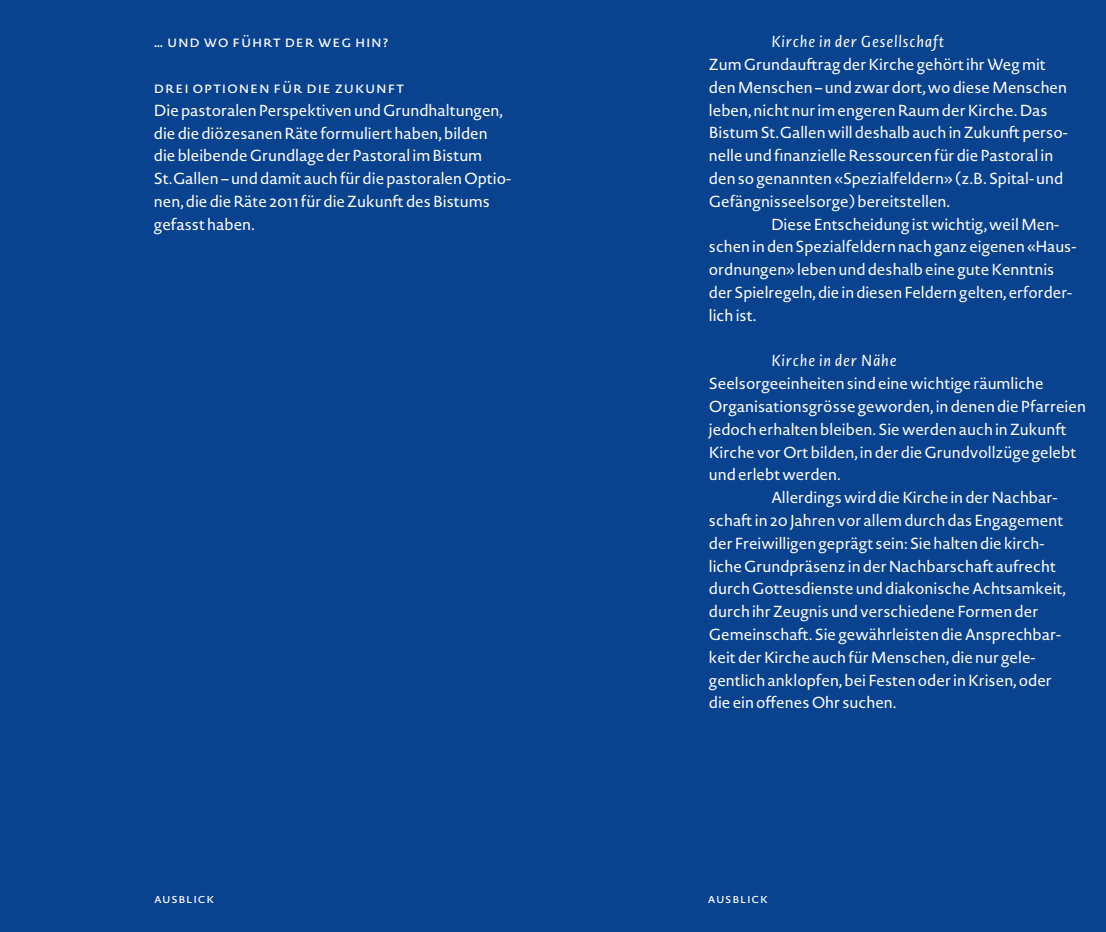
<style>
.page{position:relative;width:1106px;height:932px;background:#fff}
.page>*{position:absolute;margin:0;border:0;box-sizing:border-box;transform-origin:0 0}
.t1{font:15.75px/22.8px "Novel Sans Pro";color:#fff}
.t2{font:italic 15.75px "Novel Sans Pro";letter-spacing:.05em;color:#fff}
.t3{font:15.75px "Novel Sans Pro";letter-spacing:.05em;color:#fff}
.t4{font:13.2px "Novel Sans Pro";letter-spacing:.05em;color:#fff}
</style>
<div class="page">
<div style="left:0;top:0;width:1106px;height:931px;background:#09428e"></div>
<p class="t3" style="left:154px;top:30px;width:236px">… und wo führt der Weg hin?</p>
<p class="t1" style="left:154px;top:76px;width:359px">Drei Optionen für die Zukunft<br>Die pastoralen Perspektiven und Grundhaltungen, die die diözesanen Räte formuliert haben, bilden die bleibende Grundlage der Pastoral im Bistum St.Gallen – und damit auch für die pastoralen Optio&shy;nen, die die Räte 2011 für die Zukunft des Bistums gefasst haben.</p>
<p class="t4" style="left:154px;top:888px;width:62px">Ausblick</p>
<p class="t2" style="left:771px;top:31px;width:174px">Kirche in der Gesellschaft</p>
<p class="t1" style="left:709px;top:53px;width:360px">Zum Grundauftrag der Kirche gehört ihr Weg mit den Menschen – und zwar dort, wo diese Menschen leben, nicht nur im engeren Raum der Kirche. Das Bistum St.Gallen will deshalb auch in Zukunft perso&shy;nelle und finanzielle Ressourcen für die Pastoral in den so genannten «Spezialfeldern» (z.B. Spital- und Gefängnisseelsorge) bereitstellen.</p>
<p class="t1" style="left:709px;top:212px;width:369px;text-indent:62px">Diese Entscheidung ist wichtig, weil Men&shy;schen in den Spezialfeldern nach ganz eigenen «Haus&shy;ordnungen» leben und deshalb eine gute Kenntnis der Spielregeln, die in diesen Feldern gelten, erforder&shy;lich ist.</p>
<p class="t2" style="left:771px;top:350px;width:127px">Kirche in der Nähe</p>
<p class="t1" style="left:709px;top:372px;width:336px">Seelsorgeeinheiten sind eine wichtige räumliche</p>
<p class="t1" style="left:709px;top:394px;width:378px">Organisationsgrösse geworden, in denen die Pfarreien</p>
<p class="t1" style="left:709px;top:417px;width:359px">jedoch erhalten bleiben. Sie werden auch in Zukunft</p>
<p class="t1" style="left:709px;top:440px;width:369px">Kirche vor Ort bilden, in der die Grundvollzüge gelebt</p>
<p class="t1" style="left:709px;top:463px;width:133px">und erlebt werden.</p>
<p class="t1" style="left:771px;top:486px;width:288px">Allerdings wird die Kirche in der Nachbar-</p>
<p class="t1" style="left:709px;top:508px;width:356px">schaft in 20 Jahren vor allem durch das Engagement</p>
<p class="t1" style="left:709px;top:531px;width:337px">der Freiwilligen geprägt sein: Sie halten die kirch-</p>
<p class="t1" style="left:709px;top:554px;width:348px">liche Grundpräsenz in der Nachbarschaft aufrecht</p>
<p class="t1" style="left:709px;top:577px;width:358px">durch Gottesdienste und diakonische Achtsamkeit,</p>
<p class="t1" style="left:709px;top:599px;width:331px">durch ihr Zeugnis und verschiedene Formen der</p>
<p class="t1" style="left:709px;top:622px;width:353px">Gemeinschaft. Sie gewährleisten die Ansprechbar-</p>
<p class="t1" style="left:709px;top:645px;width:328px">keit der Kirche auch für Menschen, die nur gele-</p>
<p class="t1" style="left:709px;top:668px;width:344px">gentlich anklopfen, bei Festen oder in Krisen, oder</p>
<p class="t1" style="left:709px;top:690px;width:189px">die ein offenes Ohr suchen.</p>
<p class="t4" style="left:708px;top:888px;width:62px">Ausblick</p>
</div>
